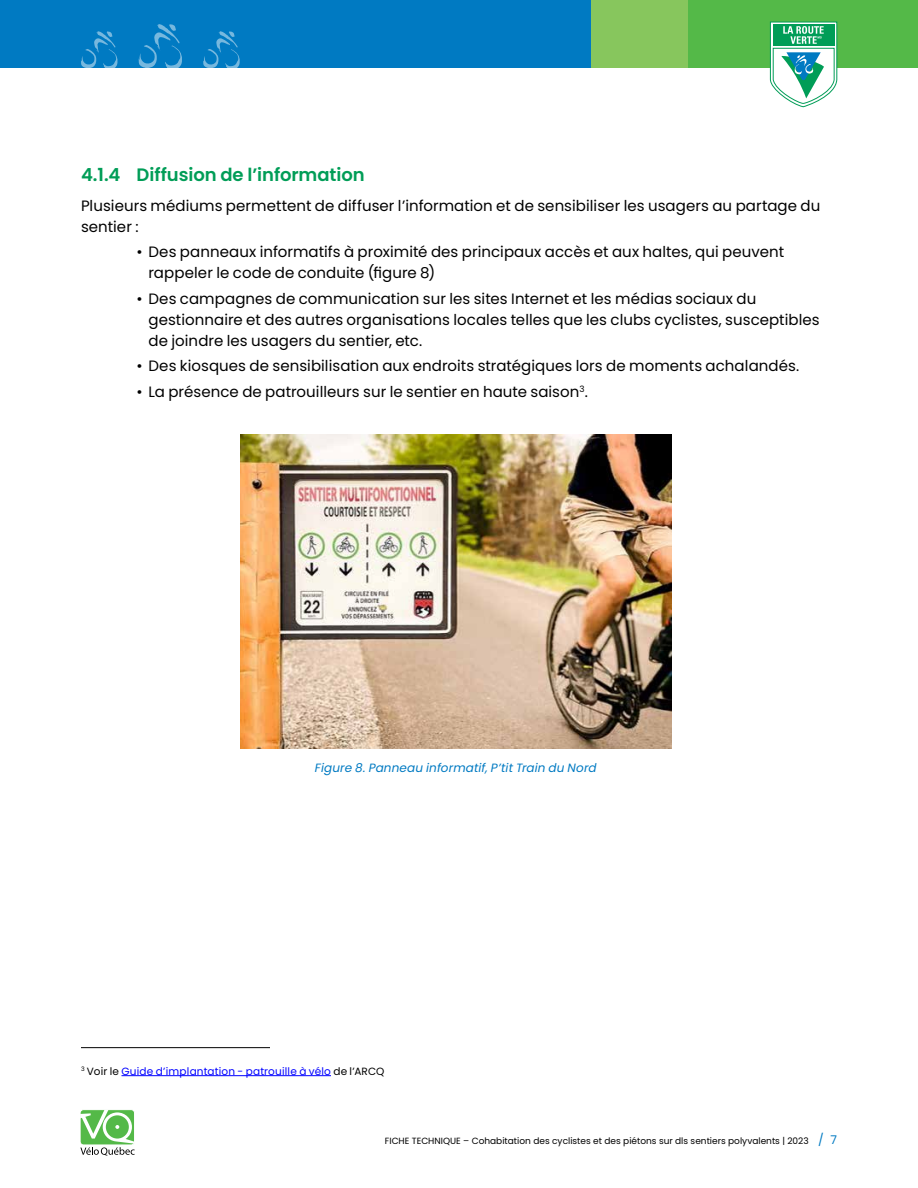
<style>
.page{position:relative;width:918px;height:1188px;background:#fff}
.page>*{position:absolute;margin:0;border:0;box-sizing:border-box;transform-origin:0 0}
.t1{font:600 18px "Poppins";color:#009d57}
.t2{font:15px/21px "Poppins";letter-spacing:.005em;color:#000}
.t3{font:italic 12px "Poppins";letter-spacing:.01em;color:#007ac2}
.t4{font:10.5px "Poppins";letter-spacing:.02em;color:#00f}
.t5{font:9px "Poppins";color:#000}
.s1{color:#000}
.s2{font-size:12px;color:#007ac2}
</style>
<div class="page">
<div style="left:0;top:0;width:591px;height:68px;background:#007ac2"></div>
<div style="left:591px;top:0;width:97px;height:68px;background:#87c65d"></div>
<div style="left:688px;top:0;width:230px;height:68px;background:#54b948"></div>
<div style="left:80px;top:1109px;width:55px;height:36px;border:1px solid #fff;border-radius:3px"></div>
<svg style="left:80px;top:1110px;width:55px;height:46px"></svg>
<hr style="left:121px;top:1075px;width:210px;height:1px;background:#00f">
<hr style="left:81px;top:1047px;width:189px;height:1px;background:#000">
<img style="left:240px;top:434px;width:431px;height:314px">
<svg style="left:770px;top:22px;width:67px;height:85px"></svg>
<svg style="left:81px;top:31px;width:37px;height:37px"></svg>
<svg style="left:139px;top:24px;width:43px;height:44px"></svg>
<svg style="left:203px;top:31px;width:37px;height:37px"></svg>
<p class="t1" style="left:81px;top:164px;width:285px">4.1.4 Diffusion de l’information</p>
<p class="t2" style="left:81px;top:195px;width:741px">Plusieurs médiums permettent de diffuser l’information et de sensibiliser les usagers au partage du sentier :</p>
<p class="t2" style="left:148px;top:242px;width:637px;text-indent:-12px">• Des panneaux informatifs à proximité des principaux accès et aux haltes, qui peuvent rappeler le code de conduite (figure 8)</p>
<p class="t2" style="left:148px;top:288px;width:673px;text-indent:-12px">• Des campagnes de communication sur les sites Internet et les médias sociaux du gestionnaire et des autres organisations locales telles que les clubs cyclistes, susceptibles de joindre les usagers du sentier, etc.</p>
<p class="t2" style="left:136px;top:356px;width:664px">• Des kiosques de sensibilisation aux endroits stratégiques lors de moments achalandés.</p>
<p class="t2" style="left:136px;top:381px;width:453px">• La présence de patrouilleurs sur le sentier en haute saison<sup>3</sup>.</p>
<p class="t3" style="left:315px;top:761px;width:283px">Figure 8. Panneau informatif, P’tit Train du Nord</p>
<p class="t4" style="left:81px;top:1065px;width:305px"><sup>3</sup> <span class="s1">Voir le</span> Guide d’implantation - patrouille à vélo <span class="s1">de l’ARCQ</span></p>
<p class="t5" style="left:385px;top:1136px;width:454px">FICHE TECHNIQUE – Cohabitation des cyclistes et des piétons sur dls sentiers polyvalents | 2023 <span class="s2">/ 7</span></p>
</div>
